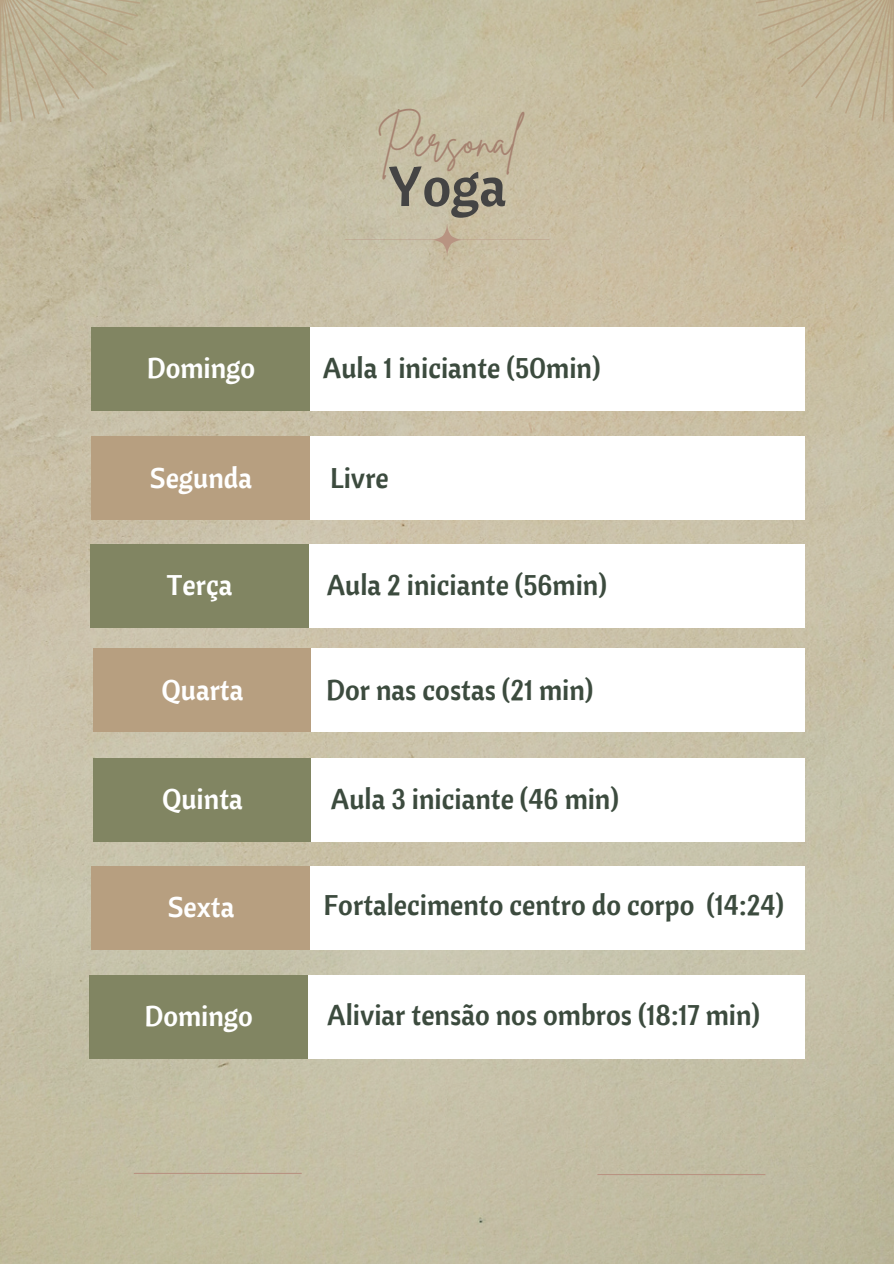
<style>
.page{position:relative;width:894px;height:1264px;background:#fff}
.page>*{position:absolute;margin:0;border:0;box-sizing:border-box;transform-origin:0 0}
.t1{font:55.65px "Cantora One";color:#444}
.t2{font:44.55px "Brittany Signature";color:#a68270}
.t3{font:28.35px "Cantora One";color:#3c4b3e}
.t4{font:28.35px "Cantora One";color:#fff}
</style>
<div class="page">
<img style="left:0;top:0;width:893px;height:1263px">
<div style="left:92px;top:327px;width:218px;height:83px;background:#818562"></div>
<div style="left:310px;top:327px;width:494px;height:83px;background:#fff"></div>
<div style="left:92px;top:436px;width:218px;height:83px;background:#b79f80"></div>
<div style="left:310px;top:436px;width:494px;height:83px;background:#fff"></div>
<div style="left:90px;top:544px;width:218px;height:83px;background:#818562"></div>
<div style="left:309px;top:544px;width:495px;height:83px;background:#fff"></div>
<div style="left:93px;top:649px;width:218px;height:83px;background:#b79f80"></div>
<div style="left:311px;top:649px;width:493px;height:83px;background:#fff"></div>
<div style="left:93px;top:758px;width:218px;height:83px;background:#818562"></div>
<div style="left:311px;top:758px;width:493px;height:83px;background:#fff"></div>
<div style="left:92px;top:866px;width:218px;height:83px;background:#b79f80"></div>
<div style="left:310px;top:866px;width:494px;height:83px;background:#fff"></div>
<hr style="left:597px;top:1173px;width:168px;height:2px;background:#b89482">
<hr style="left:134px;top:1172px;width:167px;height:1px;background:#b89482">
<svg style="left:344px;top:224px;width:205px;height:31px;background:#c7bda3"></svg>
<svg style="left:0;top:0;width:142px;height:122px;background:#beb598"></svg>
<svg style="left:754px;top:0;width:139px;height:122px;background:#c2b496"></svg>
<div style="left:89px;top:975px;width:218px;height:83px;background:#818562"></div>
<div style="left:308px;top:975px;width:496px;height:83px;background:#fff"></div>
<p class="t2" style="left:376px;top:112px;width:143px">Personal</p>
<p class="t1" style="left:388px;top:150px;width:120px">Yoga</p>
<p class="t4" style="left:147px;top:349px;width:110px">Domingo</p>
<p class="t3" style="left:323px;top:349px;width:279px">Aula 1 iniciante (50min)</p>
<p class="t4" style="left:150px;top:459px;width:104px">Segunda</p>
<p class="t3" style="left:330px;top:459px;width:60px">Livre</p>
<p class="t4" style="left:167px;top:566px;width:67px">Terça</p>
<p class="t3" style="left:327px;top:566px;width:281px">Aula 2 iniciante (56min)</p>
<p class="t4" style="left:161px;top:671px;width:83px">Quarta</p>
<p class="t3" style="left:326px;top:672px;width:269px">Dor nas costas (21 min)</p>
<p class="t4" style="left:162px;top:781px;width:82px">Quinta</p>
<p class="t3" style="left:331px;top:781px;width:289px">Aula 3 iniciante (46 min)</p>
<p class="t4" style="left:168px;top:888px;width:68px">Sexta</p>
<p class="t3" style="left:323px;top:886px;width:462px">Fortalecimento centro do corpo (14:24)</p>
<p class="t4" style="left:144px;top:997px;width:110px">Domingo</p>
<p class="t3" style="left:327px;top:996px;width:434px">Aliviar tensão nos ombros (18:17 min)</p>
</div>
